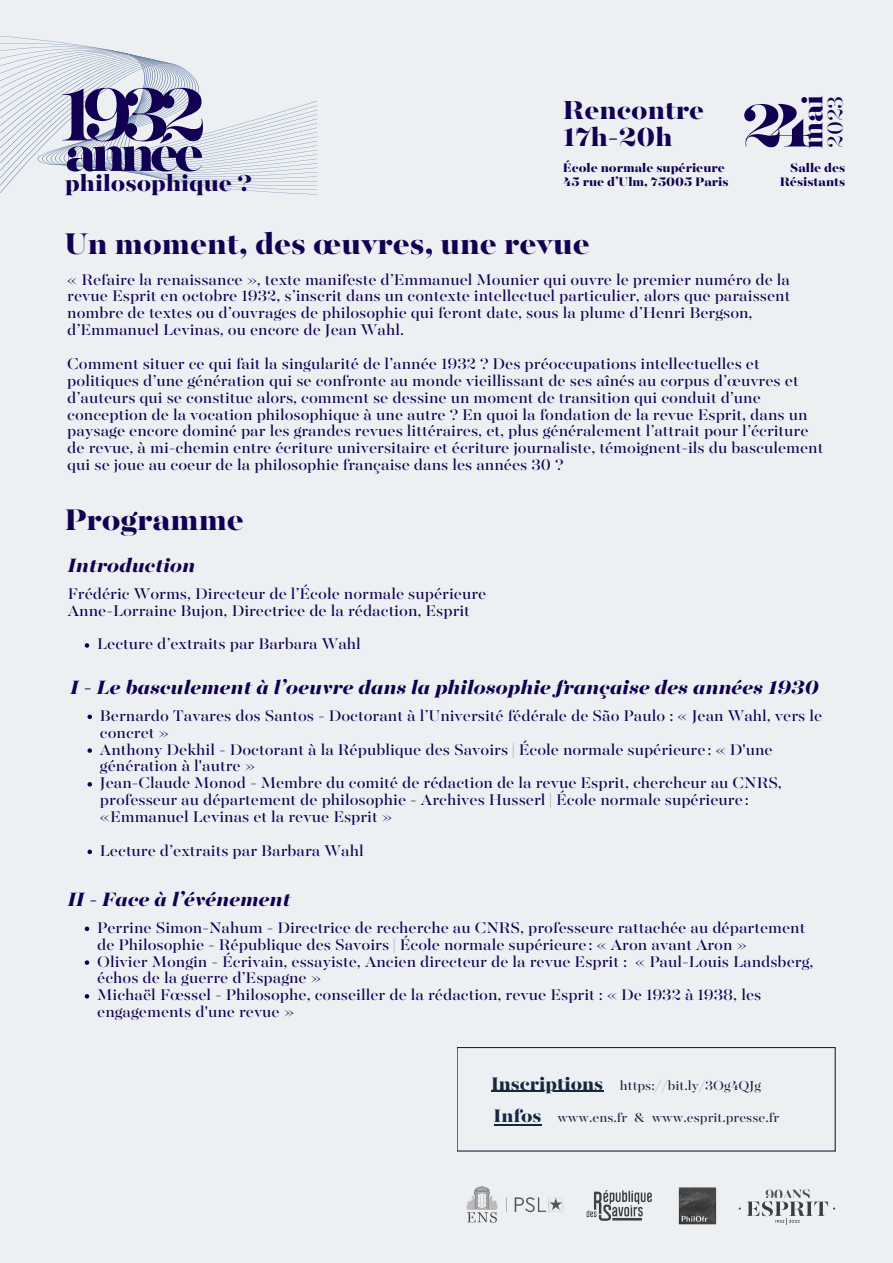
<style>
.page{position:relative;width:893px;height:1263px;background:#edf0f3}
.page>*{position:absolute;margin:0;border:0;box-sizing:border-box;transform-origin:0 0}
.t1{font:700 83.47px "Majesti Banner";color:#120052}
.t2{font:800 67.5px "Majesti Banner";color:#120052}
.t3{font:800 57.68px "Majesti Banner";letter-spacing:-.09em;color:#120052}
.t4{font:800 33.22px "Majesti Banner";color:#120052}
.t5{font:800 32.03px "Majesti Banner";color:#120052}
.t6{font:800 29.1px "Majesti Banner";color:#120052}
.t7{font:800 25.65px "Majesti Banner";color:#120052}
.t8{font:23.7px "Majesti Banner";color:#120052}
.t9{font:italic 800 21.52px "Majesti Banner";color:#120052}
.t10{font:800 20.25px "Majesti Banner";color:#172741}
.t11{font:17.25px/16.9px "Majesti Banner";color:#120052}
.t12{font:14.62px "Majesti Banner";color:#172741}
.t13{font:800 13.8px/13.6px "Majesti Banner";color:#120052;text-align:right}
</style>
<div class="page">
<svg style="left:0;top:46px;width:317px;height:147px"></svg>
<img style="left:466px;top:1186px;width:97px;height:37px">
<img style="left:679px;top:1187px;width:37px;height:37px">
<img style="left:587px;top:1191px;width:65px;height:30px">
<svg style="left:738px;top:1189px;width:97px;height:36px"></svg>
<svg style="left:457px;top:1047px;width:378px;height:104px"></svg>
<hr style="left:491px;top:1090px;width:112px;height:2px;background:#172741">
<hr style="left:493px;top:1124px;width:48px;height:1px;background:#172741">
<svg style="left:85px;top:643px;width:4px;height:5px"></svg>
<svg style="left:87px;top:714px;width:5px;height:5px"></svg>
<svg style="left:87px;top:748px;width:5px;height:5px"></svg>
<svg style="left:87px;top:782px;width:5px;height:4px"></svg>
<svg style="left:87px;top:849px;width:5px;height:5px"></svg>
<svg style="left:85px;top:926px;width:4px;height:5px"></svg>
<svg style="left:85px;top:960px;width:4px;height:5px"></svg>
<svg style="left:85px;top:994px;width:4px;height:4px"></svg>
<p class="t1" style="left:59px;top:78px;width:149px">1932</p>
<p class="t3" style="left:65px;top:128px;width:140px">année</p>
<p class="t7" style="left:65px;top:172px;width:188px">philosophique ?</p>
<p class="t5" style="left:798px;top:149px;width:55px;rotate:-90deg">mai</p>
<p class="t8" style="left:825px;top:148px;width:54px;rotate:-90deg">2023</p>
<p class="t6" style="left:563px;top:98px;width:142px">Rencontre</p>
<p class="t2" style="left:741px;top:96px;width:72px">24</p>
<p class="t6" style="left:563px;top:125px;width:111px">17h-20h</p>
<p class="t13" style="left:563px;top:162px;width:163px">École normale supérieure</p>
<p class="t13" style="left:563px;top:175px;width:167px">45 rue d’Ulm, 75005 Paris</p>
<p class="t13" style="left:780px;top:162px;width:67px">Salle des<br>Résistants</p>
<p class="t4" style="left:64px;top:229px;width:527px">Un moment, des œuvres, une revue</p>
<p class="t11" style="left:67px;top:272px;width:724px">« Refaire la renaissance », texte manifeste d’Emmanuel Mounier qui ouvre le premier numéro de la revue Esprit en octobre 1932, s’inscrit dans un contexte intellectuel particulier, alors que paraissent nombre de textes ou d’ouvrages de philosophie qui feront date, sous la plume d’Henri Bergson, d’Emmanuel Levinas, ou encore de Jean Wahl.</p>
<p class="t11" style="left:67px;top:356px;width:757px">Comment situer ce qui fait la singularité de l’année 1932 ? Des préoccupations intellectuelles et politiques d’une génération qui se confronte au monde vieillissant de ses aînés au corpus d’œuvres et d’auteurs qui se constitue alors, comment se dessine un moment de transition qui conduit d’une conception de la vocation philosophique à une autre ? En quoi la fondation de la revue Esprit, dans un paysage encore dominé par les grandes revues littéraires, et, plus généralement l’attrait pour l’écriture de revue, à mi-chemin entre écriture universitaire et écriture journaliste, témoignent-ils du basculement qui se joue au coeur de la philosophie française dans les années 30 ?</p>
<p class="t4" style="left:64px;top:505px;width:181px">Programme</p>
<p class="t9" style="left:68px;top:556px;width:129px">Introduction</p>
<p class="t11" style="left:68px;top:586px;width:420px">Frédéric Worms, Directeur de l’École normale supérieure</p>
<p class="t11" style="left:68px;top:603px;width:403px">Anne-Lorraine Bujon, Directrice de la rédaction, Esprit</p>
<p class="t11" style="left:97px;top:637px;width:265px">Lecture d’extraits par Barbara Wahl</p>
<p class="t9" style="left:71px;top:678px;width:750px">I - Le basculement à l’oeuvre dans la philosophie française des années 1930</p>
<p class="t11" style="left:100px;top:708px;width:724px">Bernardo Tavares dos Santos - Doctorant à l’Université fédérale de São Paulo : « Jean Wahl, vers le concret »</p>
<p class="t11" style="left:100px;top:742px;width:674px">Anthony Dekhil - Doctorant à la République des Savoirs | École normale supérieure: « D'une génération à l'autre »</p>
<p class="t11" style="left:100px;top:775px;width:683px">Jean-Claude Monod - Membre du comité de rédaction de la revue Esprit, chercheur au CNRS, professeur au département de philosophie - Archives Husserl | École normale supérieure: «Emmanuel Levinas et la revue Esprit »</p>
<p class="t11" style="left:100px;top:843px;width:265px">Lecture d’extraits par Barbara Wahl</p>
<p class="t9" style="left:68px;top:890px;width:224px">II - Face à l’événement</p>
<p class="t11" style="left:97px;top:920px;width:709px">Perrine Simon-Nahum - Directrice de recherche au CNRS, professeure rattachée au département de Philosophie - République des Savoirs | École normale supérieure: « Aron avant Aron »</p>
<p class="t11" style="left:97px;top:954px;width:718px">Olivier Mongin - Écrivain, essayiste, Ancien directeur de la revue Esprit : « Paul-Louis Landsberg, échos de la guerre d’Espagne »</p>
<p class="t11" style="left:97px;top:987px;width:665px">Michaël Fœssel - Philosophe, conseiller de la rédaction, revue Esprit : « De 1932 à 1938, les engagements d'une revue »</p>
<p class="t10" style="left:491px;top:1074px;width:114px">Inscriptions</p>
<p class="t12" style="left:620px;top:1079px;width:142px">https://bit.ly/3Og4QJg</p>
<p class="t10" style="left:493px;top:1107px;width:49px">Infos</p>
<p class="t12" style="left:557px;top:1111px;width:89px">www.ens.fr &amp;</p>
<p class="t12" style="left:651px;top:1111px;width:129px">www.esprit.presse.fr</p>
</div>
